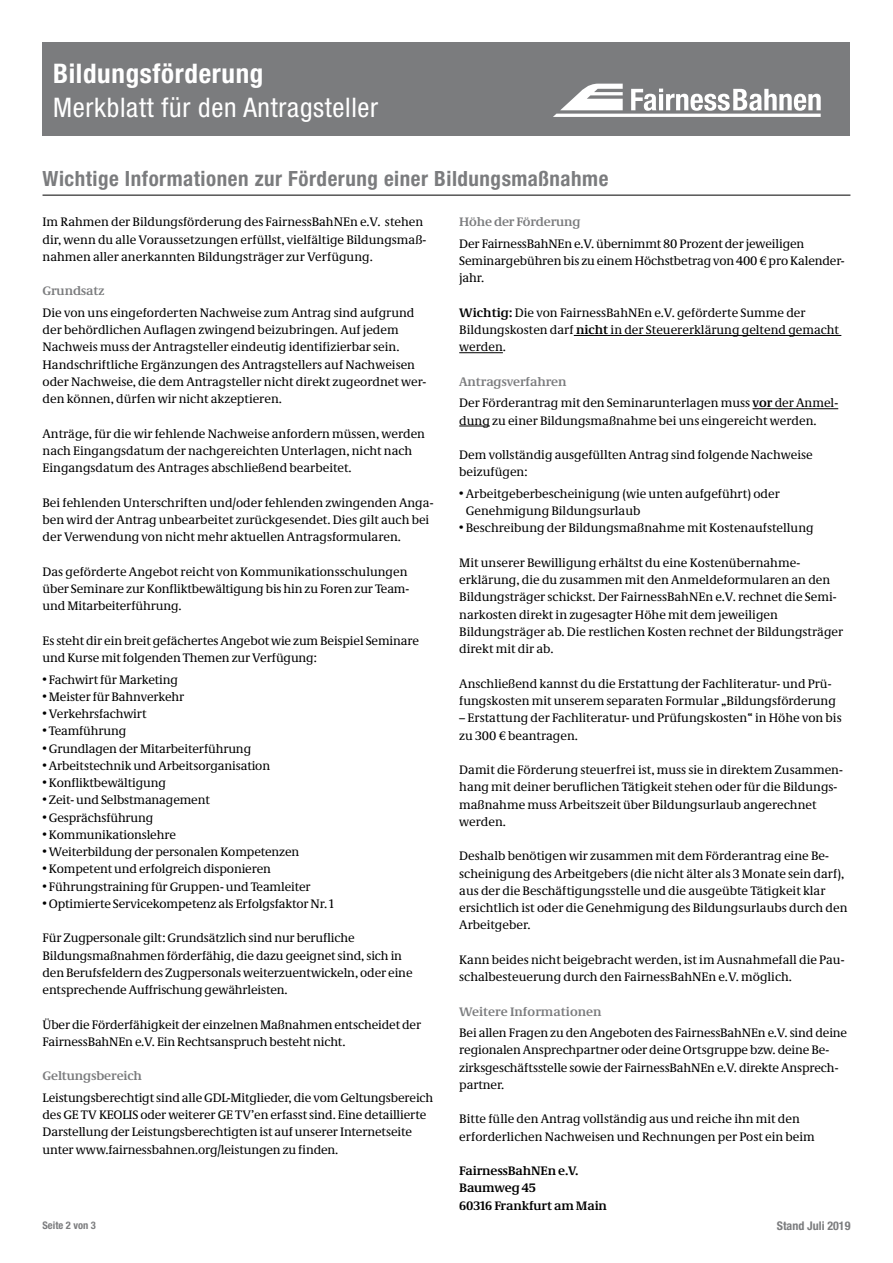
<style>
.page{position:relative;width:893px;height:1263px;background:#fff}
.page>*{position:absolute;margin:0;border:0;box-sizing:border-box;transform-origin:0 0}
.t1{font:condensed 27px "Helvetica Neue";letter-spacing:.025em;color:#fff}
.t2{font:700 condensed 27px "Helvetica Neue";letter-spacing:.025em;color:#fff}
.t3{font:700 condensed 21px "Helvetica Neue";letter-spacing:.025em;color:#7b7c7e}
.t4{font:12.75px/17.2px "Neue Demos";color:#000}
.t5{font:700 12.75px "Neue Demos";letter-spacing:-.01em;color:#7b7c7e}
.t6{font:700 12.75px/17.2px "Neue Demos";letter-spacing:-.01em;color:#000}
.t7{font:700 condensed 12px "Helvetica Neue";color:#7b7c7e}
.t8{font:700 condensed 10.5px "Helvetica Neue";color:#7b7c7e}
.s1{font-weight:700}
.s2{font-weight:700;color:#7b7c7e}
</style>
<div class="page">
<hr style="left:43px;top:195px;width:807px;height:1px;background:#000">
<div style="left:43px;top:43px;width:807px;height:93px;background:#7b7c7e"></div>
<svg style="left:553px;top:84px;width:268px;height:33px"></svg>
<hr style="left:574px;top:335px;width:267px;height:1px;background:#000">
<hr style="left:459px;top:352px;width:44px;height:1px;background:#000">
<hr style="left:752px;top:408px;width:86px;height:1px;background:#000">
<hr style="left:459px;top:426px;width:31px;height:1px;background:#000">
<h1 class="t2" style="left:53px;top:57px;width:212px">Bildungsförderung</h1>
<h1 class="t1" style="left:53px;top:92px;width:327px">Merkblatt für den Antragsteller</h1>
<h2 class="t3" style="left:43px;top:166px;width:567px">Wichtige Informationen zur Förderung einer Bildungsmaßnahme</h2>
<p class="t4" style="left:43px;top:213px;width:385px">Im Rahmen der Bildungsförderung des FairnessBahNEn e.V. stehen dir, wenn du alle Voraussetzungen erfüllst, vielfältige Bildungsmaß&shy;nahmen aller anerkannten Bildungsträger zur Verfügung.</p>
<p class="t5" style="left:43px;top:283px;width:63px">Grundsatz</p>
<p class="t4" style="left:43px;top:304px;width:385px">Die von uns eingeforderten Nachweise zum Antrag sind aufgrund der behördlichen Auflagen zwingend beizubringen. Auf jedem Nachweis muss der Antragsteller eindeutig identifizierbar sein.<br>Handschriftliche Ergänzungen des Antragstellers auf Nachweisen oder Nachweise, die dem Antragsteller nicht direkt zugeordnet wer&shy;den können, dürfen wir nicht akzeptieren.</p>
<p class="t4" style="left:43px;top:425px;width:384px">Anträge, für die wir fehlende Nachweise anfordern müssen, werden nach Eingangsdatum der nachgereichten Unterlagen, nicht nach<br>Eingangsdatum des Antrages abschließend bearbeitet.</p>
<p class="t4" style="left:43px;top:494px;width:392px">Bei fehlenden Unterschriften und/oder fehlenden zwingenden Anga&shy;ben wird der Antrag unbearbeitet zurückgesendet. Dies gilt auch bei der Verwendung von nicht mehr aktuellen Antragsformularen.</p>
<p class="t4" style="left:43px;top:563px;width:368px">Das geförderte Angebot reicht von Kommunikationsschulungen über Seminare zur Konfliktbewältigung bis hin zu Foren zur Team&shy;und Mitarbeiterführung.</p>
<p class="t4" style="left:43px;top:632px;width:378px">Es steht dir ein breit gefächertes Angebot wie zum Beispiel Seminare und Kurse mit folgenden Themen zur Verfügung:</p>
<p class="t4" style="left:43px;top:670px;width:137px">• Fachwirt für Marketing</p>
<p class="t4" style="left:43px;top:688px;width:143px">• Meister für Bahnverkehr</p>
<p class="t4" style="left:43px;top:705px;width:105px">• Verkehrsfachwirt</p>
<p class="t4" style="left:43px;top:722px;width:85px">• Teamführung</p>
<p class="t4" style="left:43px;top:739px;width:210px">• Grundlagen der Mitarbeiterführung</p>
<p class="t4" style="left:43px;top:757px;width:229px">• Arbeitstechnik und Arbeitsorganisation</p>
<p class="t4" style="left:43px;top:774px;width:125px">• Konfliktbewältigung</p>
<p class="t4" style="left:43px;top:791px;width:169px">• Zeit- und Selbstmanagement</p>
<p class="t4" style="left:43px;top:808px;width:112px">• Gesprächsführung</p>
<p class="t4" style="left:43px;top:826px;width:135px">• Kommunikationslehre</p>
<p class="t4" style="left:43px;top:843px;width:258px">• Weiterbildung der personalen Kompetenzen</p>
<p class="t4" style="left:43px;top:860px;width:230px">• Kompetent und erfolgreich disponieren</p>
<p class="t4" style="left:43px;top:877px;width:270px">• Führungstraining für Gruppen- und Teamleiter</p>
<p class="t4" style="left:43px;top:895px;width:293px">• Optimierte Servicekompetenz als Erfolgsfaktor Nr. 1</p>
<p class="t4" style="left:43px;top:929px;width:372px">Für Zugpersonale gilt: Grundsätzlich sind nur berufliche Bildungsmaßnahmen förderfähig, die dazu geeignet sind, sich in den Berufsfeldern des Zugpersonals weiterzuentwickeln, oder eine entsprechende Auffrischung gewährleisten.</p>
<p class="t4" style="left:43px;top:1015px;width:380px">Über die Förderfähigkeit der einzelnen Maßnahmen entscheidet der<br>FairnessBahNEn e.V. Ein Rechtsanspruch besteht nicht.</p>
<p class="t5" style="left:43px;top:1068px;width:101px">Geltungsbereich</p>
<p class="t4" style="left:43px;top:1089px;width:392px">Leistungsberechtigt sind alle GDL-Mitglieder, die vom Geltungsbereich des GE TV KEOLIS oder weiterer GE TV’en erfasst sind. Eine detaillierte Darstellung der Leistungsberechtigten ist auf unserer Internetseite unter www.fairnessbahnen.org/leistungen zu finden.</p>
<p class="t5" style="left:459px;top:214px;width:123px">Höhe der Förderung</p>
<p class="t4" style="left:459px;top:235px;width:387px">Der FairnessBahNEn e.V. übernimmt 80 Prozent der jeweiligen<br>Seminargebühren bis zu einem Höchstbetrag von 400 € pro Kalender&shy;jahr.</p>
<p class="t4" style="left:459px;top:304px;width:381px"><span class="s1">Wichtig:</span> Die von FairnessBahNEn e.V. geförderte Summe der<br>Bildungskosten darf <span class="s1">nicht</span> in der Steuererklärung geltend gemacht werden.</p>
<p class="t4" style="left:459px;top:371px;width:380px;line-height:21.5px"><span class="s2">Antragsverfahren<br></span>Der Förderantrag mit den Seminarunterlagen muss <span class="s1">vor</span> der Anmel-</p>
<p class="t4" style="left:459px;top:412px;width:359px">dung zu einer Bildungsmaßnahme bei uns eingereicht werden.</p>
<p class="t4" style="left:459px;top:446px;width:355px">Dem vollständig ausgefüllten Antrag sind folgende Nachweise beizufügen:</p>
<p class="t4" style="left:466px;top:485px;width:315px;text-indent:-7px">• Arbeitgeberbescheinigung (wie unten aufgeführt) oder<br>Genehmigung Bildungsurlaub</p>
<p class="t4" style="left:459px;top:519px;width:356px">• Beschreibung der Bildungsmaßnahme mit Kostenaufstellung</p>
<p class="t4" style="left:459px;top:554px;width:385px">Mit unserer Bewilligung erhältst du eine Kostenübernahme&shy;erklärung, die du zusammen mit den Anmeldeformularen an den Bildungsträger schickst. Der FairnessBahNEn e.V. rechnet die Semi&shy;narkosten direkt in zugesagter Höhe mit dem jeweiligen Bildungsträger ab. Die restlichen Kosten rechnet der Bildungsträger direkt mit dir ab.</p>
<p class="t4" style="left:459px;top:675px;width:378px">Anschließend kannst du die Erstattung der Fachliteratur- und Prü&shy;fungskosten mit unserem separaten Formular „Bildungsförderung</p>
<p class="t4" style="left:459px;top:709px;width:384px">– Erstattung der Fachliteratur- und Prüfungskosten“ in Höhe von bis zu 300 € beantragen.</p>
<p class="t4" style="left:459px;top:761px;width:385px">Damit die Förderung steuerfrei ist, muss sie in direktem Zusammen&shy;hang mit deiner beruflichen Tätigkeit stehen oder für die Bildungs&shy;maßnahme muss Arbeitszeit über Bildungsurlaub angerechnet werden.</p>
<p class="t4" style="left:459px;top:847px;width:390px">Deshalb benötigen wir zusammen mit dem Förderantrag eine Be&shy;scheinigung des Arbeitgebers (die nicht älter als 3 Monate sein darf), aus der die Beschäftigungsstelle und die ausgeübte Tätigkeit klar ersichtlich ist oder die Genehmigung des Bildungsurlaubs durch den Arbeitgeber.</p>
<p class="t4" style="left:459px;top:951px;width:387px">Kann beides nicht beigebracht werden, ist im Ausnahmefall die Pau&shy;schalbesteuerung durch den FairnessBahNEn e.V. möglich.</p>
<p class="t5" style="left:459px;top:1003px;width:144px">Weitere Informationen</p>
<p class="t4" style="left:459px;top:1024px;width:389px">Bei allen Fragen zu den Angeboten des FairnessBahNEn e.V. sind deine regionalen Ansprechpartner oder deine Ortsgruppe bzw. deine Be&shy;zirksgeschäftsstelle sowie der FairnessBahNEn e.V. direkte Ansprech&shy;partner.</p>
<p class="t4" style="left:459px;top:1110px;width:357px">Bitte fülle den Antrag vollständig aus und reiche ihn mit den erforderlichen Nachweisen und Rechnungen per Post ein beim</p>
<p class="t6" style="left:459px;top:1162px;width:149px">FairnessBahNEn e.V.<br>Baumweg 45<br>60316 Frankfurt am Main</p>
<p class="t8" style="left:43px;top:1218px;width:55px">Seite 2 von 3</p>
<p class="t7" style="left:777px;top:1218px;width:75px">Stand Juli 2019</p>
</div>
